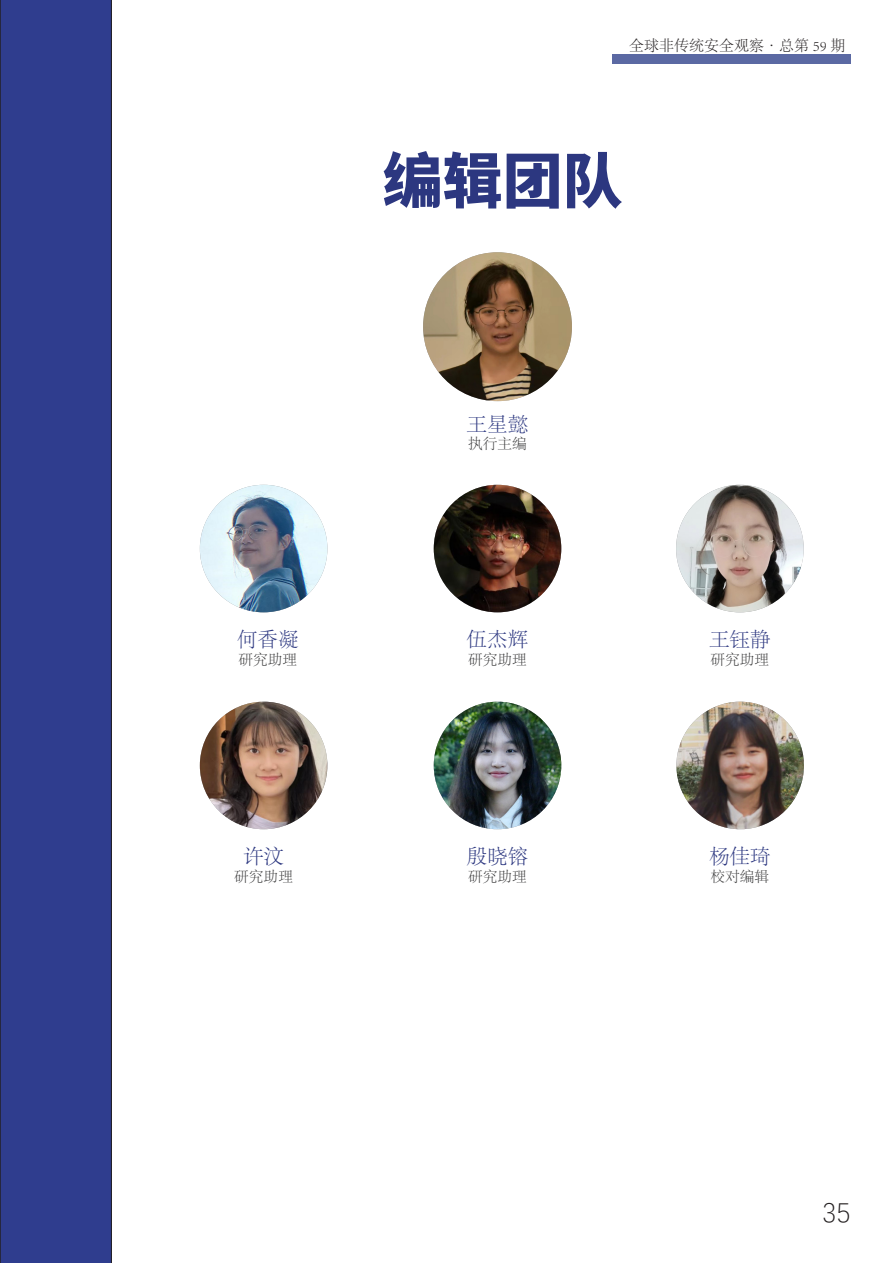
<style>
.page{position:relative;width:893px;height:1263px;background:#fff}
.page>*{position:absolute;margin:0;border:0;box-sizing:border-box;transform-origin:0 0}
.t1{font:800 60px "Source Han Sans CN";color:#2c3780}
.t2{font:300 27px "Deng Xian";color:#231f20}
.Descreption{font:300 20.55px "Adobe Song Std";color:#2c3780}
.t3{font:300 15px "Adobe Song Std";color:#231f20}
.Descreption-2{font:300 14.7px "Adobe Song Std";color:#383839}
</style>
<div class="page">
<div style="left:612px;top:54px;width:238px;height:10px;background:#5b69a3"></div>
<img style="left:676px;top:702px;width:128px;height:128px">
<img style="left:676px;top:485px;width:128px;height:127px;border-radius:64px">
<img style="left:200px;top:702px;width:127px;height:127px;border-radius:64px">
<div style="left:0;top:0;width:112px;height:1263px;background:#2f3d8e"></div>
<img style="left:200px;top:485px;width:127px;height:127px;border-radius:64px">
<img style="left:434px;top:485px;width:127px;height:127px;border-radius:64px">
<img style="left:423px;top:252px;width:149px;height:149px;border-radius:74px">
<img style="left:434px;top:702px;width:127px;height:127px;border-radius:64px">
<p class="Descreption" style="left:237px;top:629px;width:63px">何香凝</p>
<p class="Descreption-2" style="left:238px;top:652px;width:60px">研究助理</p>
<p class="Descreption" style="left:243px;top:846px;width:43px">许汶</p>
<p class="Descreption-2" style="left:234px;top:869px;width:60px">研究助理</p>
<p class="t3" style="left:629px;top:38px;width:218px">全球非传统安全观察·总第 59 期</p>
<h1 class="t1" style="left:383px;top:147px;width:241px">编辑团队</h1>
<p class="Descreption" style="left:467px;top:413px;width:63px">王星懿</p>
<p class="Descreption-2" style="left:468px;top:436px;width:60px">执行主编</p>
<p class="Descreption" style="left:467px;top:629px;width:63px">伍杰辉</p>
<p class="Descreption-2" style="left:468px;top:652px;width:60px">研究助理</p>
<p class="Descreption" style="left:467px;top:846px;width:63px">殷晓镕</p>
<p class="Descreption-2" style="left:468px;top:869px;width:60px">研究助理</p>
<p class="Descreption" style="left:709px;top:629px;width:63px">王钰静</p>
<p class="Descreption-2" style="left:710px;top:652px;width:60px">研究助理</p>
<p class="Descreption" style="left:709px;top:846px;width:63px">杨佳琦</p>
<p class="Descreption-2" style="left:710px;top:869px;width:60px">校对编辑</p>
<h2 class="t2" style="left:823px;top:1196px;width:29px">35</h2>
</div>
